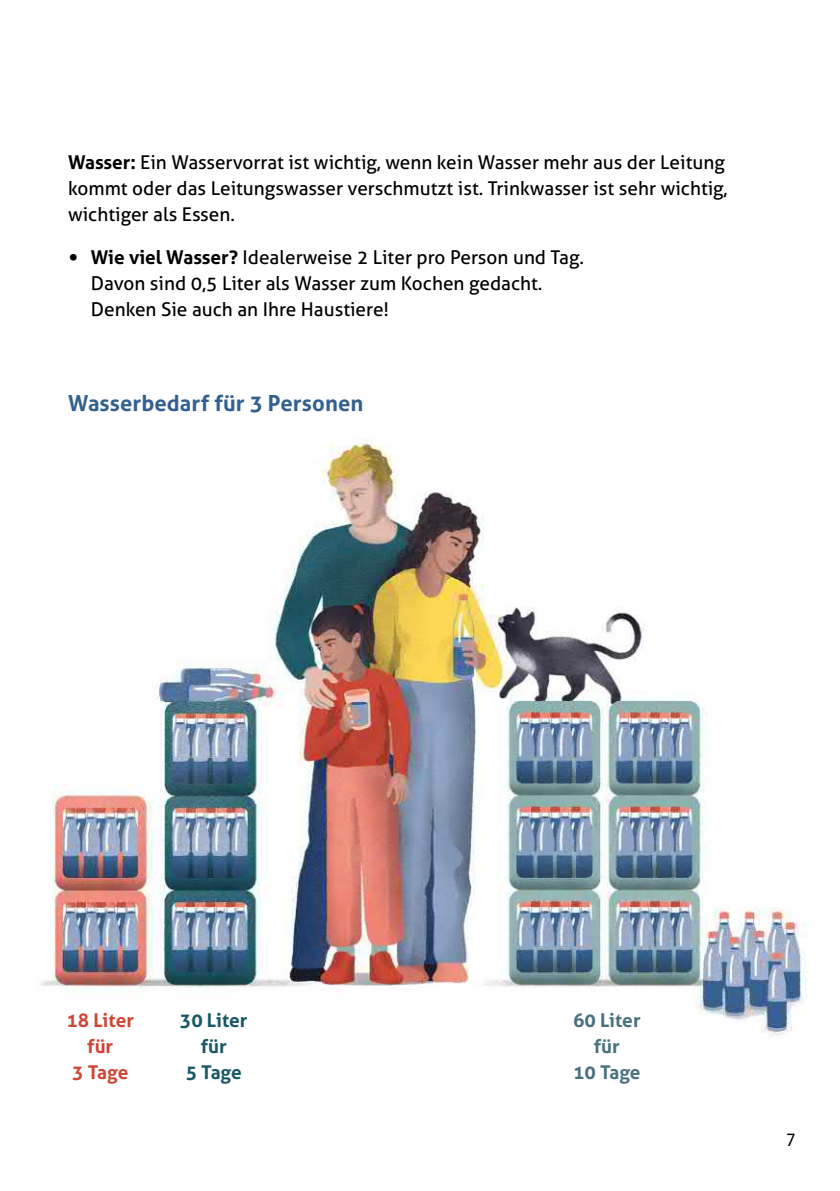
<style>
.page{position:relative;width:840px;height:1191px;background:#fff}
.page>*{position:absolute;margin:0;border:0;box-sizing:border-box;transform-origin:0 0}
.t1{font:700 22px "Aller";letter-spacing:.005em;color:#33618f}
.t2{font:19px/26px "Aller";color:#000}
.t3{font:700 19px/26px "Aller";color:#49727f;text-align:center}
.t4{font:700 19px/26px "Aller";color:#cf4635;text-align:center}
.t5{font:700 19px/26px "Aller";color:#195866;text-align:center}
.t6{font:19px "Bundes Sans";color:#000}
.s1{font-weight:700}
.s2{font-size:26px}
</style>
<div class="page">
<img style="left:41px;top:443px;width:766px;height:592px">
<p class="t2" style="left:68px;top:149px;width:660px"><span class="s1">Wasser:</span> Ein Wasservorrat ist wichtig, wenn kein Wasser mehr aus der Leitung kommt oder das Leitungswasser verschmutzt ist. Trinkwasser ist sehr wichtig, wichtiger als Essen.</p>
<p class="t2" style="left:91px;top:244px;width:494px;text-indent:-23px"><span class="s2">•</span> <span class="s1">Wie viel Wasser?</span> Idealerweise 2 Liter pro Person und Tag.<br>Davon sind 0,5 Liter als Wasser zum Kochen gedacht.<br>Denken Sie auch an Ihre Haustiere!</p>
<h2 class="t1" style="left:68px;top:389px;width:297px">Wasserbedarf für 3 Personen</h2>
<p class="t4" style="left:66px;top:1007px;width:69px">18 Liter für<br>3 Tage</p>
<p class="t5" style="left:180px;top:1007px;width:69px">30 Liter für<br>5 Tage</p>
<p class="t3" style="left:572px;top:1007px;width:69px">60 Liter für<br>10 Tage</p>
<p class="t6" style="left:785px;top:1127px;width:11px">7</p>
</div>
